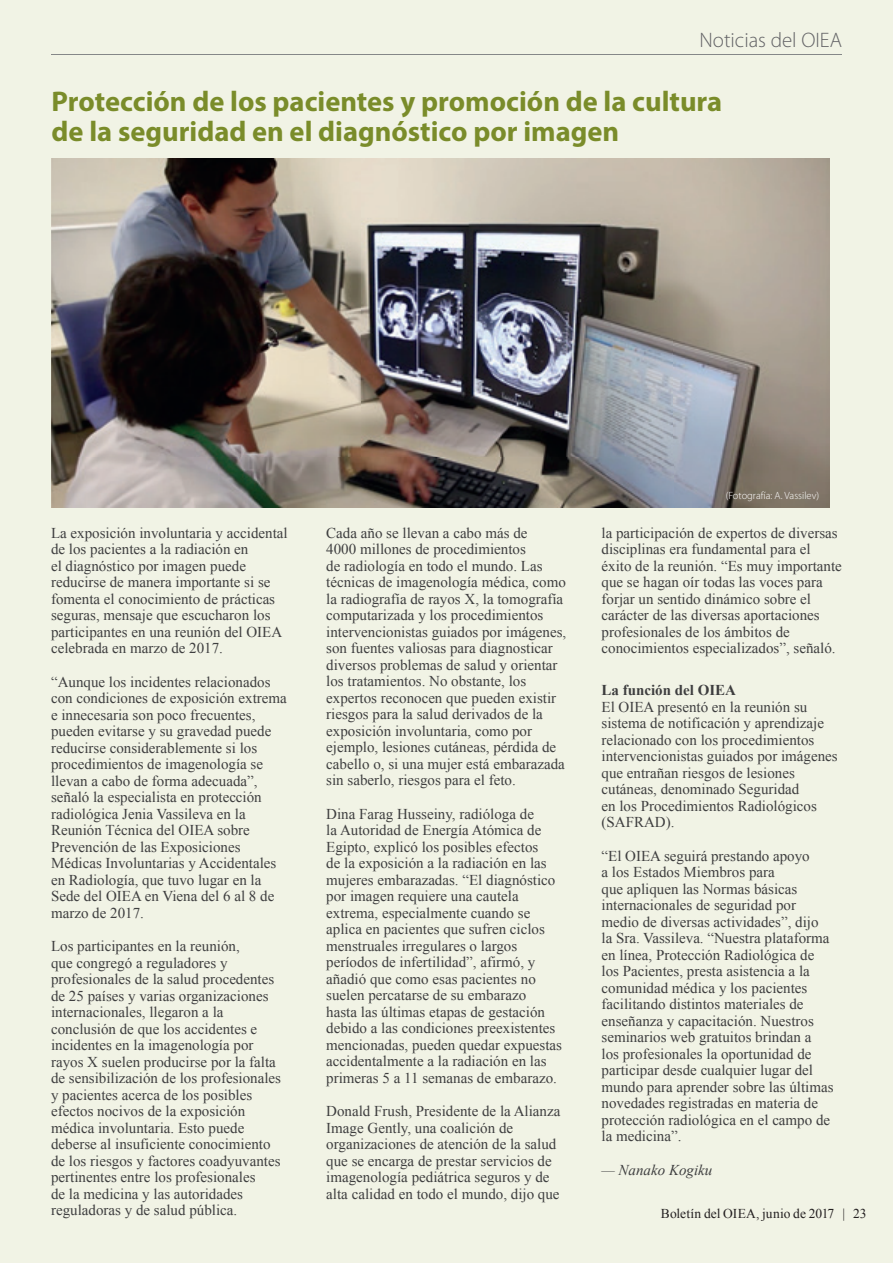
<style>
.page{position:relative;width:893px;height:1263px;background:#fff}
.page>*{position:absolute;margin:0;border:0;box-sizing:border-box;transform-origin:0 0}
.t1{font:700 28.5px/30px "Myriad Pro";color:#7a8c2a}
.t2{font:300 21px "Myriad Pro";color:#636366}
.t3{font:15px/16.5px "Times New Roman";color:#3e3e3f}
.t4{font:700 15px "Times New Roman";color:#3e3e3f}
.t5{font:italic 15px "Times New Roman";color:#3e3e3f}
.t6{font:13.5px "Times New Roman";letter-spacing:.005em;color:#231f20}
.t7{font:300 10.5px "Myriad Pro";color:#fff}
</style>
<div class="page">
<div style="left:1px;top:0;width:892px;height:1263px;background:#f1f3e5"></div>
<hr style="left:51px;top:54px;width:791px;height:1px;background:#858788">
<img style="left:51px;top:159px;width:778px;height:348px">
<h2 class="t2" style="left:699px;top:27px;width:144px">Noticias del OIEA</h2>
<h1 class="t1" style="left:52px;top:85px;width:672px">Protección de los pacientes y promoción de la cultura de la seguridad en el diagnóstico por imagen</h1>
<p class="t3" style="left:51px;top:524px;width:238px">La exposición involuntaria y accidental de los pacientes a la radiación en<br>el diagnóstico por imagen puede reducirse de manera importante si se fomenta el conocimiento de prácticas seguras, mensaje que escucharon los participantes en una reunión del OIEA celebrada en marzo de 2017.</p>
<p class="t3" style="left:51px;top:673px;width:237px">“Aunque los incidentes relacionados con condiciones de exposición extrema e innecesaria son poco frecuentes, pueden evitarse y su gravedad puede reducirse considerablemente si los procedimientos de imagenología se llevan a cabo de forma adecuada”, señaló la especialista en protección radiológica Jenia Vassileva en la Reunión Técnica del OIEA sobre Prevención de las Exposiciones Médicas Involuntarias y Accidentales en Radiología, que tuvo lugar en la Sede del OIEA en Viena del 6 al 8 de marzo de 2017.</p>
<p class="t3" style="left:51px;top:938px;width:231px">Los participantes en la reunión,<br>que congregó a reguladores y profesionales de la salud procedentes de 25 países y varias organizaciones internacionales, llegaron a la conclusión de que los accidentes e incidentes en la imagenología por rayos X suelen producirse por la falta de sensibilización de los profesionales y pacientes acerca de los posibles efectos nocivos de la exposición médica involuntaria. Esto puede deberse al insuficiente conocimiento de los riesgos y factores coadyuvantes pertinentes entre los profesionales<br>de la medicina y las autoridades reguladoras y de salud pública.</p>
<p class="t3" style="left:326px;top:524px;width:241px">Cada año se llevan a cabo más de<br>4000 millones de procedimientos<br>de radiología en todo el mundo. Las técnicas de imagenología médica, como la radiografía de rayos X, la tomografía computarizada y los procedimientos intervencionistas guiados por imágenes, son fuentes valiosas para diagnosticar diversos problemas de salud y orientar los tratamientos. No obstante, los expertos reconocen que pueden existir riesgos para la salud derivados de la exposición involuntaria, como por ejemplo, lesiones cutáneas, pérdida de cabello o, si una mujer está embarazada sin saberlo, riesgos para el feto.</p>
<p class="t3" style="left:326px;top:805px;width:237px">Dina Farag Husseiny, radióloga de<br>la Autoridad de Energía Atómica de Egipto, explicó los posibles efectos<br>de la exposición a la radiación en las mujeres embarazadas. “El diagnóstico por imagen requiere una cautela extrema, especialmente cuando se aplica en pacientes que sufren ciclos menstruales irregulares o largos períodos de infertilidad”, afirmó, y añadió que como esas pacientes no suelen percatarse de su embarazo<br>hasta las últimas etapas de gestación debido a las condiciones preexistentes mencionadas, pueden quedar expuestas accidentalmente a la radiación en las primeras 5 a 11 semanas de embarazo.</p>
<p class="t3" style="left:326px;top:1103px;width:236px">Donald Frush, Presidente de la Alianza Image Gently, una coalición de organizaciones de atención de la salud que se encarga de prestar servicios de imagenología pediátrica seguros y de alta calidad en todo el mundo, dijo que</p>
<p class="t7" style="left:726px;top:489px;width:95px">(Fotografía: A. Vassilev)</p>
<p class="t3" style="left:601px;top:524px;width:242px">la participación de expertos de diversas disciplinas era fundamental para el éxito de la reunión. “Es muy importante que se hagan oír todas las voces para forjar un sentido dinámico sobre el carácter de las diversas aportaciones profesionales de los ámbitos de conocimientos especializados”, señaló.</p>
<p class="t4" style="left:601px;top:680px;width:136px">La función del OIEA</p>
<p class="t3" style="left:601px;top:698px;width:238px">El OIEA presentó en la reunión su sistema de notificación y aprendizaje relacionado con los procedimientos intervencionistas guiados por imágenes que entrañan riesgos de lesiones cutáneas, denominado Seguridad<br>en los Procedimientos Radiológicos (SAFRAD).</p>
<p class="t3" style="left:601px;top:847px;width:234px">“El OIEA seguirá prestando apoyo<br>a los Estados Miembros para<br>que apliquen las Normas básicas internacionales de seguridad por medio de diversas actividades”, dijo<br>la Sra. Vassileva. “Nuestra plataforma en línea, Protección Radiológica de los Pacientes, presta asistencia a la comunidad médica y los pacientes facilitando distintos materiales de enseñanza y capacitación. Nuestros seminarios web gratuitos brindan a<br>los profesionales la oportunidad de participar desde cualquier lugar del mundo para aprender sobre las últimas novedades registradas en materia de protección radiológica en el campo de la medicina”.</p>
<p class="t5" style="left:601px;top:1159px;width:112px">— Nanako Kogiku</p>
<p class="t6" style="left:661px;top:1205px;width:207px">Boletín del OIEA, junio de 2017 | 23</p>
</div>
